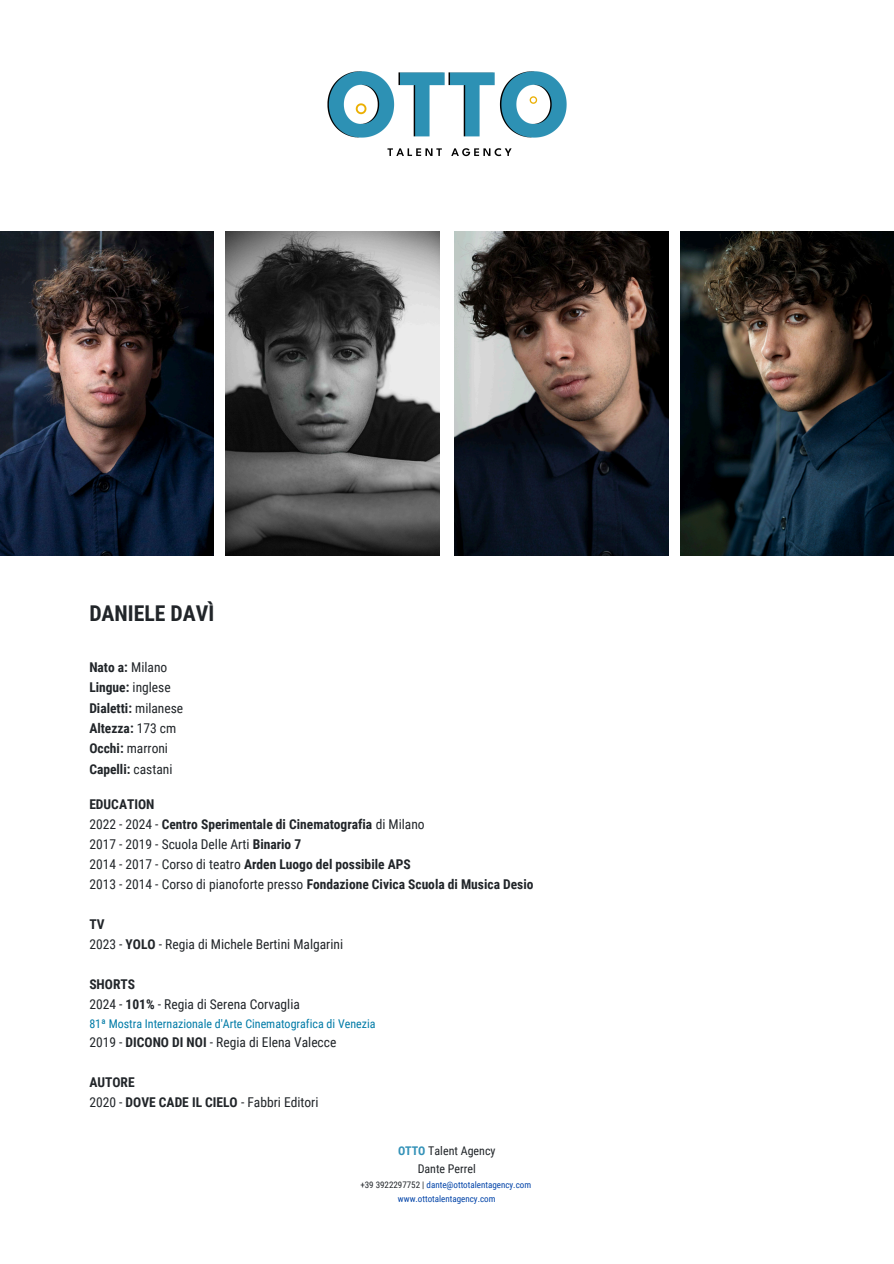
<style>
.page{position:relative;width:894px;height:1264px;background:#fff}
.page>*{position:absolute;margin:0;border:0;box-sizing:border-box;transform-origin:0 0}
.t1{font:700 21.75px "Roboto Condensed";color:#212529}
.t2{font:700 13.5px/20.2px "Roboto Condensed";color:#212529}
.t3{font:13.5px/20px "Roboto Condensed";color:#212529}
.t4{font:12px "Roboto Condensed";color:#007ba7}
.t5{font:12px "Roboto Condensed";color:#212529}
.t6{font:9px "Roboto Condensed";color:#0043a8}
.s1{font-weight:400}
.s2{font-weight:700}
.s3{font-weight:700;color:#3492b8}
.s4{color:#212529}
</style>
<div class="page">
<img style="left:327px;top:71px;width:239px;height:86px">
<img style="left:226px;top:232px;width:213px;height:323px">
<img style="left:454px;top:232px;width:214px;height:323px">
<img style="left:0;top:232px;width:214px;height:323px">
<img style="left:680px;top:232px;width:213px;height:323px">
<h1 class="t1" style="left:89px;top:601px;width:126px">DANIELE DAVÌ</h1>
<h2 class="t2" style="left:89px;top:657px;width:95px">Nato a: <span class="s1">Milano<br></span>Lingue: <span class="s1">inglese<br></span>Dialetti: <span class="s1">milanese<br></span>Altezza: <span class="s1">173 cm<br></span>Occhi: <span class="s1">marroni<br></span>Capelli: <span class="s1">castani</span></h2>
<h2 class="t2" style="left:89px;top:794px;width:445px">EDUCATION<br><span class="s1">2022 - 2024 -</span> Centro Sperimentale di Cinematografia <span class="s1">di Milano<br>2017 - 2019 - Scuola Delle Arti</span> Binario 7<br><span class="s1">2014 - 2017 - Corso di teatro</span> Arden Luogo del possibile APS<br><span class="s1">2013 - 2014 - Corso di pianoforte presso</span> Fondazione Civica Scuola di Musica Desio</h2>
<h2 class="t3" style="left:89px;top:914px;width:255px"><span class="s2">TV<br></span>2023 - <span class="s2">YOLO</span> - Regia di Michele Bertini Malgarini</h2>
<h3 class="t3" style="left:89px;top:974px;width:212px"><span class="s2">SHORTS<br></span>2024 - <span class="s2">101%</span> - Regia di Serena Corvaglia</h3>
<h3 class="t4" style="left:89px;top:1016px;width:287px">81ª Mostra Internazionale d'Arte Cinematografica di Venezia</h3>
<h3 class="t3" style="left:89px;top:1032px;width:248px">2019 - <span class="s2">DICONO DI NOI</span> - Regia di Elena Valecce</h3>
<h2 class="t2" style="left:89px;top:1072px;width:230px">AUTORE<br><span class="s1">2020 -</span> DOVE CADE IL CIELO <span class="s1">- Fabbri Editori</span></h2>
<p class="t5" style="left:398px;top:1143px;width:99px"><span class="s3">OTTO</span> Talent Agency</p>
<p class="t5" style="left:417px;top:1161px;width:60px">Dante Perrel</p>
<p class="t6" style="left:360px;top:1179px;width:172px"><span class="s4">+39 3922297752 |</span> dante@ottotalentagency.com</p>
<p class="t6" style="left:398px;top:1193px;width:99px">www.ottotalentagency.com</p>
</div>
